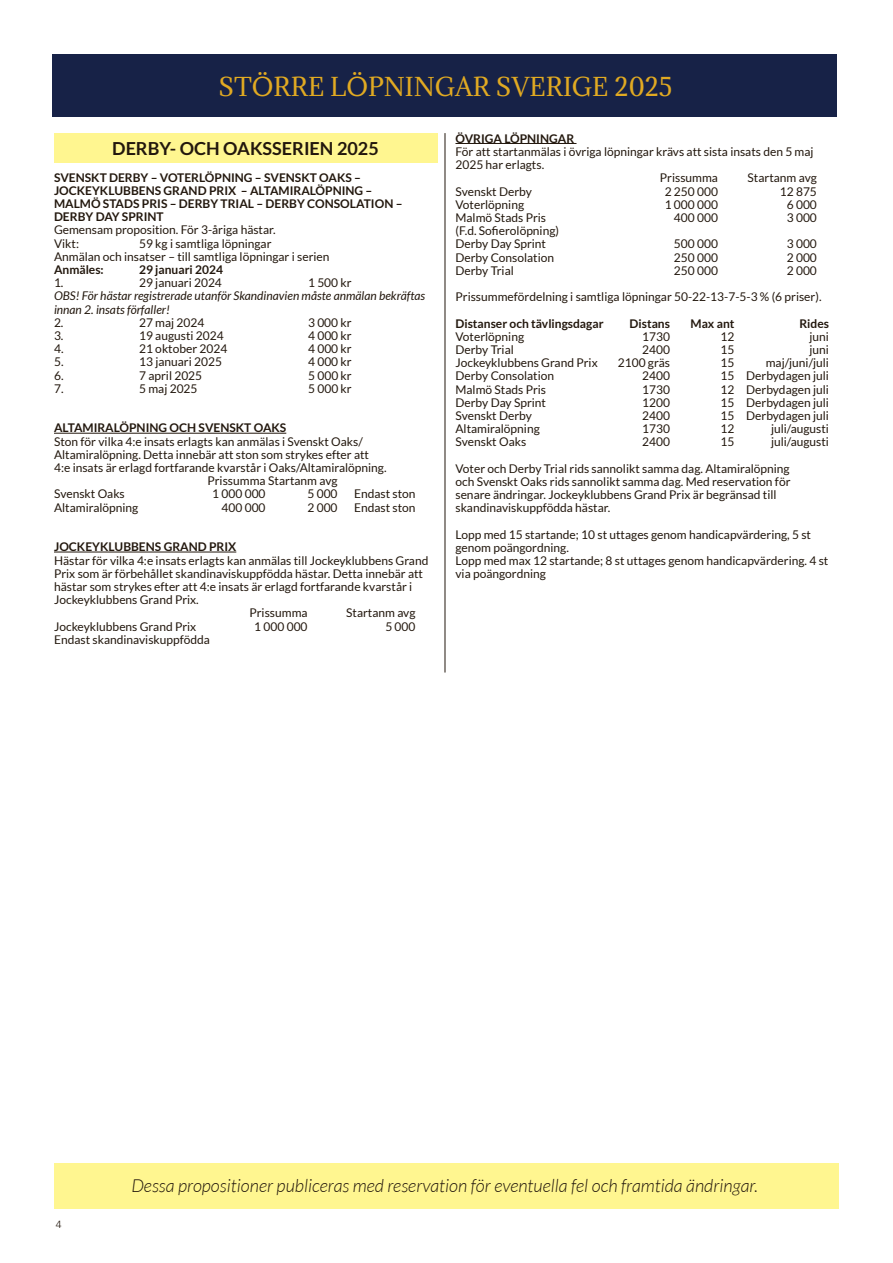
<style>
.page{position:relative;width:893px;height:1263px;background:#fff}
.page>*{position:absolute;margin:0;border:0;box-sizing:border-box;transform-origin:0 0}
.t1{font:24px "Adamina";color:#e1aa22}
.t2{font:italic 300 18px "Lato";color:#22170d}
.t3{font:700 18px "Lato";color:#22170d}
.t4{font:12px/13.2px "Lato";color:#22170d}
.t5{font:700 12px/13.2px "Lato";color:#22170d}
.t6{font:italic 12px/13.2px "Lato";color:#22170d}
.t7{font:300 10.5px "Univers LT Std";color:#22170d}
</style>
<div class="page">
<div style="left:54px;top:133px;width:383px;height:30px;background:#fff690"></div>
<hr style="left:455px;top:143px;width:121px;height:1px;background:#22170d">
<hr style="left:54px;top:433px;width:232px;height:1px;background:#22170d">
<hr style="left:54px;top:551px;width:182px;height:1px;background:#22170d">
<hr style="left:445px;top:133px;width:1px;height:539px;background:#22170d">
<div style="left:54px;top:1163px;width:784px;height:46px;background:#fff690"></div>
<div style="left:53px;top:54px;width:784px;height:62px;background:#172247"></div>
<h1 class="t1" style="left:218px;top:70px;width:455px">STÖRRE LÖPNINGAR SVERIGE 2025</h1>
<h2 class="t3" style="left:112px;top:138px;width:268px">DERBY- OCH OAKSSERIEN 2025</h2>
<p class="t5" style="left:54px;top:170px;width:350px">SVENSKT DERBY – VOTERLÖPNING – SVENSKT OAKS – JOCKEYKLUBBENS GRAND PRIX – ALTAMIRALÖPNING – MALMÖ STADS PRIS – DERBY TRIAL – DERBY CONSOLATION – DERBY DAY SPRINT</p>
<p class="t4" style="left:54px;top:223px;width:223px">Gemensam proposition. För 3-åriga hästar.<br>Vikt:</p>
<p class="t4" style="left:54px;top:237px;width:277px;text-indent:85px">59 kg i samtliga löpningar<br>Anmälan och insatser – till samtliga löpningar i serien</p>
<p class="t5" style="left:54px;top:263px;width:51px">Anmäles:</p>
<p class="t5" style="left:139px;top:263px;width:85px">29 januari 2024</p>
<p class="t4" style="left:54px;top:276px;width:11px">1.</p>
<p class="t4" style="left:139px;top:276px;width:84px">29 januari 2024</p>
<p class="t4" style="left:308px;top:276px;width:45px">1 500 kr</p>
<p class="t6" style="left:54px;top:290px;width:373px">OBS! För hästar registrerade utanför Skandinavien måste anmälan bekräftas innan 2. insats förfaller!</p>
<p class="t4" style="left:54px;top:316px;width:11px">2.</p>
<p class="t4" style="left:139px;top:316px;width:67px">27 maj 2024</p>
<p class="t4" style="left:308px;top:316px;width:45px">3 000 kr</p>
<p class="t4" style="left:54px;top:329px;width:11px">3.</p>
<p class="t4" style="left:139px;top:329px;width:86px">19 augusti 2024</p>
<p class="t4" style="left:308px;top:329px;width:45px">4 000 kr</p>
<p class="t4" style="left:54px;top:342px;width:11px">4.</p>
<p class="t4" style="left:139px;top:342px;width:90px">21 oktober 2024</p>
<p class="t4" style="left:308px;top:342px;width:45px">4 000 kr</p>
<p class="t4" style="left:54px;top:355px;width:11px">5.</p>
<p class="t4" style="left:139px;top:355px;width:84px">13 januari 2025</p>
<p class="t4" style="left:308px;top:355px;width:45px">4 000 kr</p>
<p class="t4" style="left:54px;top:369px;width:11px">6.</p>
<p class="t4" style="left:139px;top:369px;width:65px">7 april 2025</p>
<p class="t4" style="left:308px;top:369px;width:45px">5 000 kr</p>
<p class="t4" style="left:54px;top:382px;width:11px">7.</p>
<p class="t4" style="left:139px;top:382px;width:60px">5 maj 2025</p>
<p class="t4" style="left:308px;top:382px;width:45px">5 000 kr</p>
<p class="t5" style="left:54px;top:421px;width:234px">ALTAMIRALÖPNING OCH SVENSKT OAKS</p>
<p class="t4" style="left:54px;top:435px;width:310px">Ston för vilka 4:e insats erlagts kan anmälas i Svenskt Oaks/</p>
<p class="t4" style="left:54px;top:448px;width:316px">Altamiralöpning. Detta innebär att ston som strykes efter att</p>
<p class="t4" style="left:54px;top:461px;width:334px">4:e insats är erlagd fortfarande kvarstår i Oaks/Altamiralöpning.</p>
<p class="t4" style="left:207px;top:474px;width:132px">Prissumma Startanm avg</p>
<p class="t4" style="left:54px;top:487px;width:72px">Svenskt Oaks</p>
<p class="t4" style="left:212px;top:487px;width:55px">1 000 000</p>
<p class="t4" style="left:307px;top:487px;width:32px">5 000</p>
<p class="t4" style="left:354px;top:487px;width:63px">Endast ston</p>
<p class="t4" style="left:54px;top:501px;width:86px">Altamiralöpning</p>
<p class="t4" style="left:222px;top:501px;width:46px">400 000</p>
<p class="t4" style="left:307px;top:501px;width:32px">2 000</p>
<p class="t4" style="left:354px;top:501px;width:63px">Endast ston</p>
<p class="t5" style="left:54px;top:540px;width:184px">JOCKEYKLUBBENS GRAND PRIX</p>
<p class="t4" style="left:54px;top:553px;width:376px">Hästar för vilka 4:e insats erlagts kan anmälas till Jockeyklubbens Grand</p>
<p class="t4" style="left:54px;top:567px;width:370px">Prix som är förbehållet skandinaviskuppfödda hästar. Detta innebär att</p>
<p class="t4" style="left:54px;top:580px;width:360px">hästar som strykes efter att 4:e insats är erlagd fortfarande kvarstår i</p>
<p class="t4" style="left:54px;top:593px;width:146px">Jockeyklubbens Grand Prix.</p>
<p class="t4" style="left:249px;top:606px;width:60px">Prissumma</p>
<p class="t4" style="left:346px;top:606px;width:71px">Startanm avg</p>
<p class="t4" style="left:54px;top:619px;width:144px">Jockeyklubbens Grand Prix</p>
<p class="t4" style="left:254px;top:619px;width:55px">1 000 000</p>
<p class="t4" style="left:385px;top:619px;width:32px">5 000</p>
<p class="t4" style="left:54px;top:633px;width:157px">Endast skandinaviskuppfödda</p>
<p class="t5" style="left:455px;top:132px;width:120px">ÖVRIGA LÖPNINGAR</p>
<p class="t4" style="left:455px;top:145px;width:360px">För att startanmälas i övriga löpningar krävs att sista insats den 5 maj</p>
<p class="t4" style="left:455px;top:158px;width:90px">2025 har erlagts.</p>
<p class="t4" style="left:660px;top:171px;width:60px">Prissumma</p>
<p class="t4" style="left:748px;top:171px;width:71px">Startanm avg</p>
<p class="t4" style="left:455px;top:185px;width:78px">Svenskt Derby</p>
<p class="t4" style="left:665px;top:185px;width:55px">2 250 000</p>
<p class="t4" style="left:780px;top:185px;width:39px">12 875</p>
<p class="t4" style="left:455px;top:198px;width:70px">Voterlöpning</p>
<p class="t4" style="left:665px;top:198px;width:55px">1 000 000</p>
<p class="t4" style="left:787px;top:198px;width:32px">6 000</p>
<p class="t4" style="left:455px;top:211px;width:92px">Malmö Stads Pris</p>
<p class="t4" style="left:674px;top:211px;width:46px">400 000</p>
<p class="t4" style="left:787px;top:211px;width:32px">3 000</p>
<p class="t4" style="left:455px;top:224px;width:105px">(F.d. Sofierolöpning)<br>Derby Day Sprint</p>
<p class="t4" style="left:674px;top:237px;width:46px">500 000</p>
<p class="t4" style="left:787px;top:237px;width:32px">3 000</p>
<p class="t4" style="left:455px;top:251px;width:100px">Derby Consolation</p>
<p class="t4" style="left:674px;top:251px;width:46px">250 000</p>
<p class="t4" style="left:787px;top:251px;width:32px">2 000</p>
<p class="t4" style="left:455px;top:264px;width:60px">Derby Trial</p>
<p class="t4" style="left:674px;top:264px;width:46px">250 000</p>
<p class="t4" style="left:787px;top:264px;width:32px">2 000</p>
<p class="t4" style="left:455px;top:290px;width:368px">Prissummefördelning i samtliga löpningar 50-22-13-7-5-3 % (6 priser).</p>
<p class="t5" style="left:455px;top:316px;width:150px">Distanser och tävlingsdagar</p>
<p class="t5" style="left:630px;top:316px;width:42px">Distans</p>
<p class="t5" style="left:690px;top:316px;width:45px">Max ant</p>
<p class="t5" style="left:799px;top:316px;width:31px">Rides</p>
<p class="t4" style="left:455px;top:330px;width:70px">Voterlöpning</p>
<p class="t4" style="left:642px;top:330px;width:29px">1730</p>
<p class="t4" style="left:721px;top:330px;width:15px">12</p>
<p class="t4" style="left:809px;top:330px;width:21px">juni</p>
<p class="t4" style="left:455px;top:343px;width:60px">Derby Trial</p>
<p class="t4" style="left:642px;top:343px;width:29px">2400</p>
<p class="t4" style="left:721px;top:343px;width:15px">15</p>
<p class="t4" style="left:809px;top:343px;width:21px">juni</p>
<p class="t4" style="left:455px;top:356px;width:144px">Jockeyklubbens Grand Prix</p>
<p class="t4" style="left:618px;top:356px;width:54px">2100 gräs</p>
<p class="t4" style="left:721px;top:356px;width:15px">15</p>
<p class="t4" style="left:766px;top:356px;width:65px">maj/juni/juli</p>
<p class="t4" style="left:455px;top:369px;width:100px">Derby Consolation</p>
<p class="t4" style="left:642px;top:369px;width:29px">2400</p>
<p class="t4" style="left:721px;top:369px;width:110px">15 Derbydagen juli</p>
<p class="t4" style="left:455px;top:383px;width:92px">Malmö Stads Pris</p>
<p class="t4" style="left:642px;top:383px;width:29px">1730</p>
<p class="t4" style="left:721px;top:383px;width:110px">12 Derbydagen juli</p>
<p class="t4" style="left:455px;top:396px;width:92px">Derby Day Sprint</p>
<p class="t4" style="left:642px;top:396px;width:29px">1200</p>
<p class="t4" style="left:721px;top:396px;width:110px">15 Derbydagen juli</p>
<p class="t4" style="left:455px;top:409px;width:78px">Svenskt Derby</p>
<p class="t4" style="left:642px;top:409px;width:29px">2400</p>
<p class="t4" style="left:721px;top:409px;width:110px">15 Derbydagen juli</p>
<p class="t4" style="left:455px;top:422px;width:86px">Altamiralöpning</p>
<p class="t4" style="left:642px;top:422px;width:29px">1730</p>
<p class="t4" style="left:721px;top:422px;width:15px">12</p>
<p class="t4" style="left:771px;top:422px;width:59px">juli/augusti</p>
<p class="t4" style="left:455px;top:435px;width:72px">Svenskt Oaks</p>
<p class="t4" style="left:642px;top:435px;width:29px">2400</p>
<p class="t4" style="left:721px;top:435px;width:15px">15</p>
<p class="t4" style="left:771px;top:435px;width:59px">juli/augusti</p>
<p class="t4" style="left:455px;top:462px;width:336px">Voter och Derby Trial rids sannolikt samma dag. Altamiralöpning och Svenskt Oaks rids sannolikt samma dag. Med reservation för senare ändringar. Jockeyklubbens Grand Prix är begränsad till skandinaviskuppfödda hästar.</p>
<p class="t4" style="left:455px;top:528px;width:374px">Lopp med 15 startande; 10 st uttages genom handicapvärdering, 5 st genom poängordning.<br>Lopp med max 12 startande; 8 st uttages genom handicapvärdering. 4 st via poängordning</p>
<p class="t7" style="left:56px;top:1218px;width:7px">4</p>
<h2 class="t2" style="left:131px;top:1176px;width:628px">Dessa propositioner publiceras med reservation för eventuella fel och framtida ändringar.</h2>
</div>
